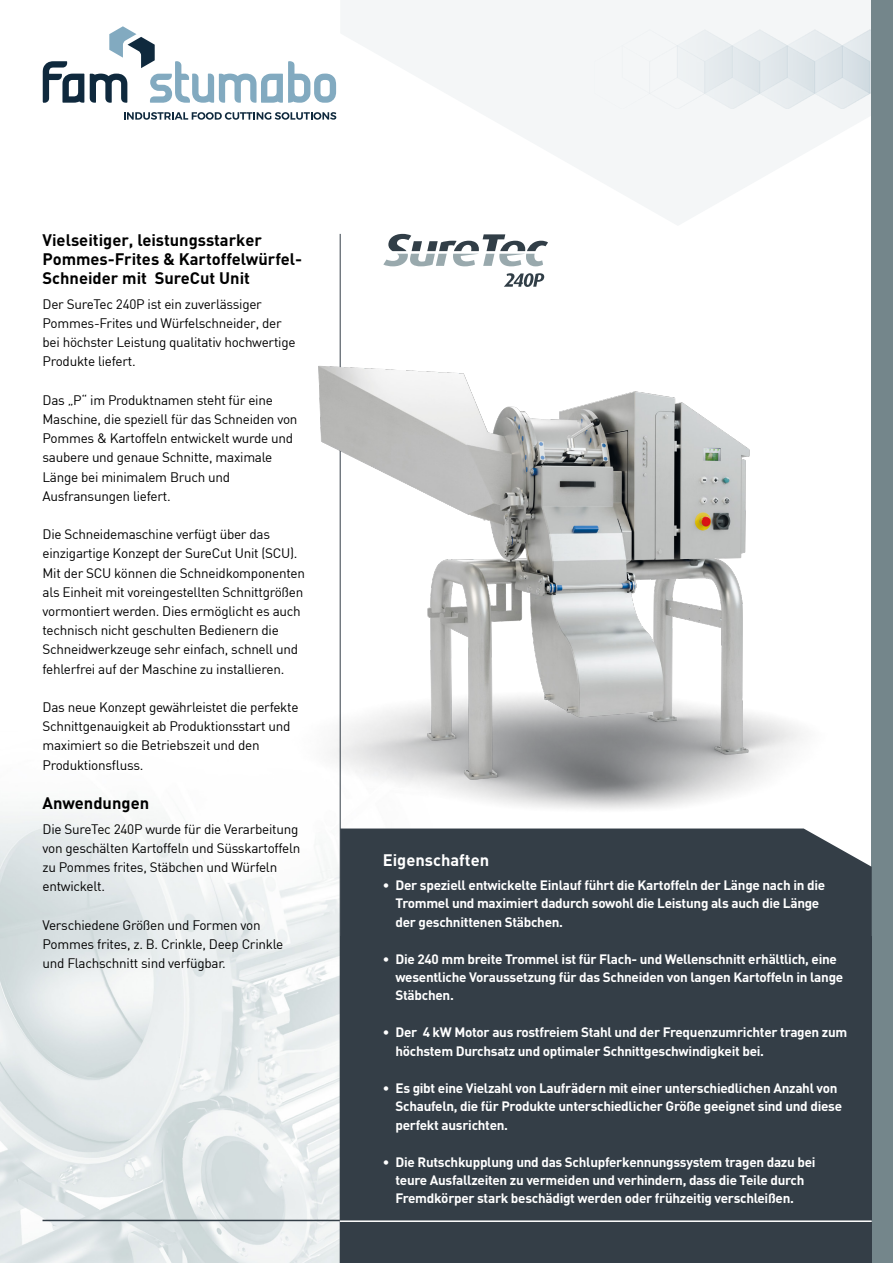
<style>
.page{position:relative;width:893px;height:1263px;background:#fff}
.page>*{position:absolute;margin:0;border:0;box-sizing:border-box;transform-origin:0 0}
.Titel{font:700 16.5px/19.2px "DIN";color:#000}
.t1{font:700 16.5px "DIN";color:#fff}
.Txt{font:13.5px/19.2px "DIN";letter-spacing:-.02em;color:#000}
.Txt_Wit{font:700 13.5px/18.5px "DIN";letter-spacing:-.02em;color:#fff}
</style>
<div class="page">
<img style="left:0;top:69px;width:872px;height:1194px">
<svg style="left:340px;top:0;width:532px;height:226px;fill:#f4f6f7"></svg>
<svg style="left:43px;top:61px;width:41px;height:42px"></svg>
<svg style="left:90px;top:26px;width:246px;height:77px"></svg>
<svg style="left:124px;top:112px;width:212px;height:8px"></svg>
<img style="left:594px;top:27px;width:278px;height:81px">
<div style="left:872px;top:0;width:21px;height:1263px;background:#74868b"></div>
<hr style="left:340px;top:234px;width:1px;height:1029px;background:#343e47">
<hr style="left:43px;top:1220px;width:297px;height:1px;background:#343e47">
<div style="left:340px;top:936px;width:532px;height:327px;background:#343e47"></div>
<div style="left:340px;top:828px;width:532px;height:108px;background:#343e47"></div>
<hr style="left:340px;top:1220px;width:532px;height:2px;background:#fff">
<img style="left:213px;top:283px;width:637px;height:553px">
<svg style="left:504px;top:273px;width:40px;height:14px"></svg>
<svg style="left:383px;top:234px;width:165px;height:32px"></svg>
<p class="Titel" style="left:43px;top:229px;width:261px">Vielseitiger, leistungsstarker<br>Pommes-Frites &amp; Kartoffelwürfel-<br>Schneider mit SureCut Unit</p>
<p class="Txt" style="left:43px;top:294px;width:255px">Der SureTec 240P ist ein zuverlässiger Pommes-Frites und Würfelschneider, der bei höchster Leistung qualitativ hochwertige Produkte liefert.</p>
<p class="Txt" style="left:43px;top:390px;width:256px">Das „P“ im Produktnamen steht für eine Maschine, die speziell für das Schneiden von Pommes &amp; Kartoffeln entwickelt wurde und saubere und genaue Schnitte, maximale Länge bei minimalem Bruch und Ausfransungen liefert.</p>
<p class="Txt" style="left:43px;top:524px;width:264px">Die Schneidemaschine verfügt über das einzigartige Konzept der SureCut Unit (SCU).<br>Mit der SCU können die Schneidkomponenten als Einheit mit voreingestellten Schnittgrößen vormontiert werden. Dies ermöglicht es auch technisch nicht geschulten Bedienern die Schneidwerkzeuge sehr einfach, schnell und fehlerfrei auf der Maschine zu installieren.</p>
<p class="Txt" style="left:43px;top:697px;width:257px">Das neue Konzept gewährleistet die perfekte Schnittgenauigkeit ab Produktionsstart und maximiert so die Betriebszeit und den Produktionsfluss.</p>
<p class="Titel" style="left:43px;top:793px;width:108px">Anwendungen</p>
<p class="Txt" style="left:43px;top:819px;width:259px">Die SureTec 240P wurde für die Verarbeitung von geschälten Kartoffeln und Süsskartoffeln zu Pommes frites, Stäbchen und Würfeln entwickelt.</p>
<p class="Txt" style="left:43px;top:915px;width:242px">Verschiedene Größen und Formen von<br>Pommes frites, z. B. Crinkle, Deep Crinkle und Flachschnitt sind verfügbar.</p>
<p class="t1" style="left:383px;top:849px;width:108px">Eigenschaften</p>
<p class="Txt_Wit" style="left:395px;top:875px;width:431px;text-indent:-13px">• Der speziell entwickelte Einlauf führt die Kartoffeln der Länge nach in die<br>Trommel und maximiert dadurch sowohl die Leistung als auch die Länge der geschnittenen Stäbchen.</p>
<p class="Txt_Wit" style="left:395px;top:949px;width:449px;text-indent:-13px">• Die 240 mm breite Trommel ist für Flach- und Wellenschnitt erhältlich, eine wesentliche Voraussetzung für das Schneiden von langen Kartoffeln in lange<br>Stäbchen.</p>
<p class="Txt_Wit" style="left:395px;top:1023px;width:453px;text-indent:-13px">• Der 4 kW Motor aus rostfreiem Stahl und der Frequenzumrichter tragen zum höchstem Durchsatz und optimaler Schnittgeschwindigkeit bei.</p>
<p class="Txt_Wit" style="left:395px;top:1078px;width:448px;text-indent:-13px">• Es gibt eine Vielzahl von Laufrädern mit einer unterschiedlichen Anzahl von<br>Schaufeln, die für Produkte unterschiedlicher Größe geeignet sind und diese perfekt ausrichten.</p>
<p class="Txt_Wit" style="left:395px;top:1152px;width:422px;text-indent:-13px">• Die Rutschkupplung und das Schlupferkennungssystem tragen dazu bei teure Ausfallzeiten zu vermeiden und verhindern, dass die Teile durch<br>Fremdkörper stark beschädigt werden oder frühzeitig verschleißen.</p>
</div>
